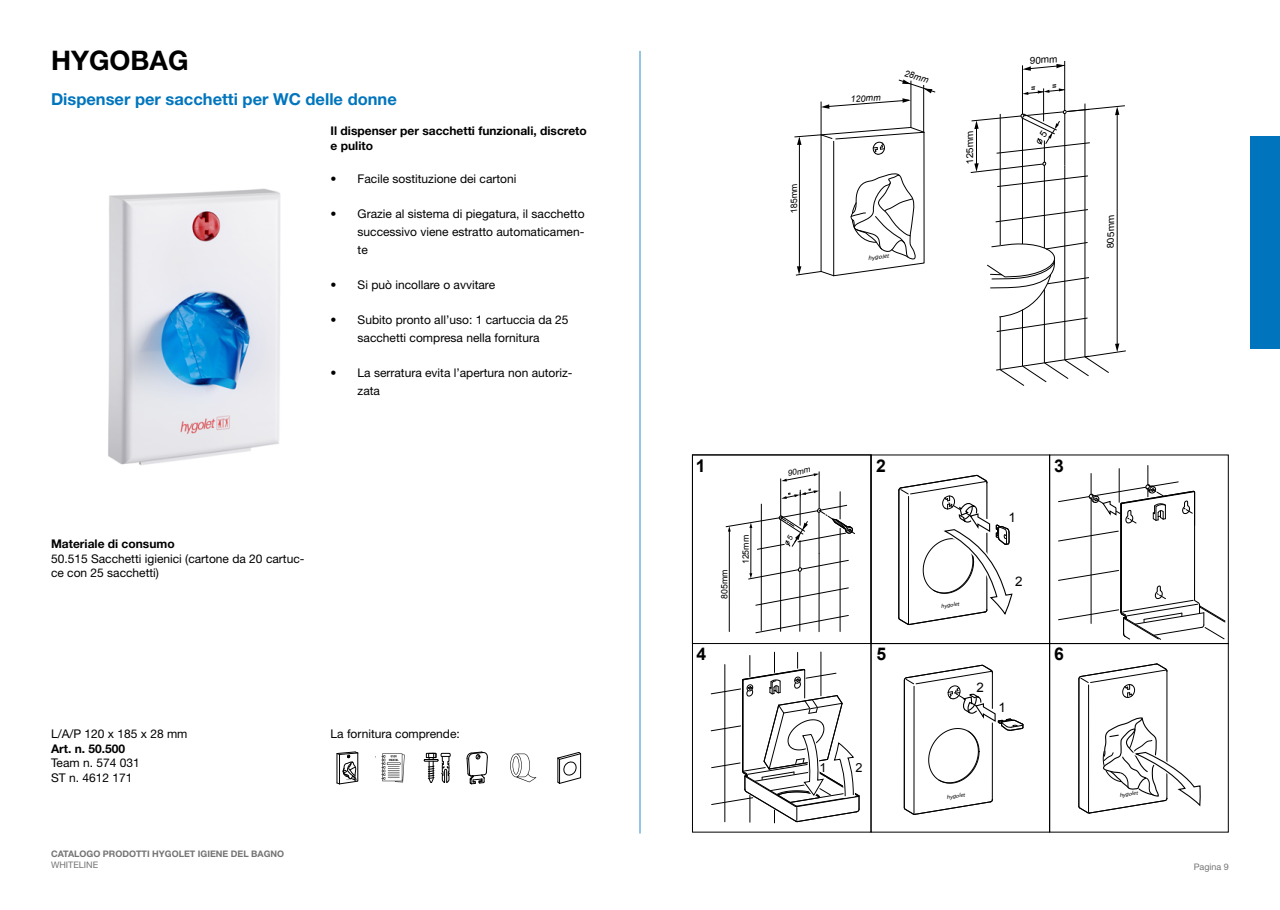
<style>
.page{position:relative;width:1280px;height:910px;background:#fff}
.page>*{position:absolute;margin:0;border:0;box-sizing:border-box;transform-origin:0 0}
.t1{font:700 27px "Helvetica Neue LT Std";color:#000}
.t2{font:700 17.55px "Arial";color:#000}
.t3{font:700 16.5px "Helvetica Neue LT Std";color:#0075bd}
.t4{font:13.2px "Arial";color:#000}
.t5{font:12.45px "Arial";color:#000}
.t6{font:12px/18px "Helvetica Neue LT Std";color:#000}
.t7{font:700 12px/14.4px "Helvetica Neue LT Std";color:#000}
.t8{font:9.6px "Arial";color:#000;scale:1.04 1}
.t9{font:9.45px "Arial";color:#000;scale:1.07 1}
.t10{font:700 9px "Helvetica Neue LT Std";color:#757474}
.t11{font:9px "Helvetica Neue LT Std";color:#757474}
.t12{font:9px "Arial";color:#000}
.t13{font:italic 9px "Arial";color:#000}
.t14{font:8.85px "Arial";color:#000}
.t15{font:italic 8.85px "Arial";color:#000}
.t16{font:italic 8.1px "Arial";color:#000}
.t17{font:italic 5.55px "Myriad";color:#000;scale:1.04 1}
.t18{font:italic 5.55px "Lucida Sans Unicode";color:#000;scale:1.05 1}
</style>
<div class="page">
<div style="left:1250px;top:136px;width:30px;height:213px;background:#0075bd"></div>
<hr style="left:0;top:136px;width:1px;height:213px;background:#0075bd">
<svg style="left:467px;top:752px;width:21px;height:32px"></svg>
<img style="left:108px;top:188px;width:173px;height:277px">
<div style="left:692px;top:455px;width:179px;height:189px;border:1px solid #000"></div>
<div style="left:870px;top:643px;width:180px;height:189px;border:1px solid #000"></div>
<div style="left:870px;top:455px;width:180px;height:189px;border:1px solid #000"></div>
<div style="left:1049px;top:643px;width:180px;height:189px;border:1px solid #000"></div>
<div style="left:1049px;top:455px;width:180px;height:189px;border:1px solid #000"></div>
<hr style="left:761px;top:504px;width:1px;height:126px;background:#000">
<hr style="left:780px;top:519px;width:1px;height:112px;background:#000">
<hr style="left:819px;top:553px;width:1px;height:79px;background:#000">
<hr style="left:799px;top:571px;width:1px;height:60px;background:#000">
<hr style="left:840px;top:528px;width:1px;height:103px;background:#000">
<hr style="left:780px;top:479px;width:1px;height:37px;background:#000">
<svg style="left:756px;top:588px;width:93px;height:17px"></svg>
<svg style="left:756px;top:615px;width:93px;height:18px"></svg>
<svg style="left:781px;top:473px;width:38px;height:8px"></svg>
<hr style="left:819px;top:472px;width:1px;height:36px;background:#000">
<hr style="left:729px;top:531px;width:1px;height:100px;background:#000">
<svg style="left:898px;top:474px;width:115px;height:152px"></svg>
<svg style="left:1058px;top:465px;width:168px;height:175px"></svg>
<svg style="left:711px;top:652px;width:149px;height:171px"></svg>
<svg style="left:903px;top:664px;width:121px;height:151px"></svg>
<svg style="left:1078px;top:663px;width:123px;height:151px"></svg>
<svg style="left:820px;top:60px;width:297px;height:283px"></svg>
<svg style="left:821px;top:79px;width:115px;height:30px"></svg>
<hr style="left:911px;top:81px;width:1px;height:47px;background:#000">
<hr style="left:821px;top:102px;width:1px;height:33px;background:#000">
<hr style="left:923px;top:85px;width:1px;height:48px;background:#000">
<svg style="left:794px;top:127px;width:131px;height:150px"></svg>
<hr style="left:1064px;top:169px;width:1px;height:191px;background:#000">
<hr style="left:1085px;top:104px;width:1px;height:253px;background:#000">
<hr style="left:1044px;top:289px;width:1px;height:74px;background:#000">
<hr style="left:1044px;top:164px;width:1px;height:84px;background:#000">
<svg style="left:995px;top:209px;width:93px;height:13px"></svg>
<svg style="left:987px;top:242px;width:102px;height:90px"></svg>
<hr style="left:1022px;top:309px;width:1px;height:57px;background:#000">
<hr style="left:1022px;top:118px;width:1px;height:126px;background:#000">
<hr style="left:1000px;top:317px;width:1px;height:53px;background:#000">
<hr style="left:1000px;top:114px;width:1px;height:131px;background:#000">
<hr style="left:1064px;top:61px;width:1px;height:51px;background:#000">
<hr style="left:1043px;top:88px;width:1px;height:33px;background:#000">
<hr style="left:1022px;top:65px;width:1px;height:50px;background:#000">
<svg style="left:1022px;top:64px;width:43px;height:7px"></svg>
<hr style="left:1117px;top:109px;width:1px;height:238px;background:#000">
<svg style="left:996px;top:343px;width:130px;height:43px"></svg>
<svg style="left:1023px;top:84px;width:42px;height:11px"></svg>
<svg style="left:557px;top:752px;width:24px;height:32px"></svg>
<svg style="left:424px;top:753px;width:26px;height:30px"></svg>
<svg style="left:510px;top:754px;width:26px;height:28px"></svg>
<svg style="left:381px;top:753px;width:24px;height:29px"></svg>
<svg style="left:337px;top:752px;width:21px;height:32px"></svg>
<svg style="left:726px;top:488px;width:129px;height:91px"></svg>
<svg style="left:970px;top:105px;width:155px;height:82px"></svg>
<h1 class="t1" style="left:51px;top:44px;width:139px">HYGOBAG</h1>
<h3 class="t3" style="left:51px;top:89px;width:347px">Dispenser per sacchetti per WC delle donne</h3>
<p class="t7" style="left:331px;top:124px;width:258px">Il dispenser per sacchetti funzionali, discreto e pulito</p>
<p class="t6" style="left:331px;top:170px;width:187px">• Facile sostituzione dei cartoni</p>
<p class="t6" style="left:358px;top:205px;width:228px;text-align:justify;text-indent:-27px">• Grazie al sistema di piegatura, il sacchetto successivo viene estratto automaticamen&shy;te</p>
<p class="t6" style="left:331px;top:276px;width:166px">• Si può incollare o avvitare</p>
<p class="t6" style="left:331px;top:311px;width:239px;text-align:center">• Subito pronto all’uso: 1 cartuccia da 25 sacchetti compresa nella fornitura</p>
<p class="t6" style="left:358px;top:364px;width:216px;text-indent:-27px">• La serratura evita l’apertura non autoriz&shy;zata</p>
<p class="t7" style="left:51px;top:536px;width:125px">Materiale di consumo</p>
<p class="t6" style="left:51px;top:551px;width:255px;line-height:14.4px">50.515 Sacchetti igienici (cartone da 20 cartuc&shy;ce con 25 sacchetti)</p>
<p class="t6" style="left:51px;top:725px;width:138px">L/A/P 120 x 185 x 28 mm</p>
<p class="t7" style="left:51px;top:741px;width:76px">Art. n. 50.500</p>
<p class="t6" style="left:51px;top:756px;width:90px;line-height:14.4px">Team n. 574 031<br>ST n. 4612 171</p>
<p class="t10" style="left:51px;top:848px;width:235px">CATALOGO PRODOTTI HYGOLET IGIENE DEL BAGNO</p>
<p class="t11" style="left:51px;top:859px;width:49px">WHITELINE</p>
<p class="t6" style="left:331px;top:725px;width:131px">La fornitura comprende:</p>
<p class="t12" style="left:788px;top:213px;width:33px;rotate:-90deg">185mm</p>
<p class="t15" style="left:850px;top:94px;width:32px;rotate:-4deg">120mm</p>
<p class="t13" style="left:906px;top:67px;width:26px;rotate:16deg">28mm</p>
<p class="t18" style="left:867px;top:254px;width:21px;rotate:-7deg">hygolet</p>
<p class="t9" style="left:963px;top:164px;width:34px;rotate:-90deg">125mm</p>
<p class="t8" style="left:1029px;top:55px;width:28px;rotate:-5deg">90mm</p>
<p class="t9" style="left:1104px;top:248px;width:34px;rotate:-90deg">805mm</p>
<h2 class="t2" style="left:696px;top:453px;width:11px">1</h2>
<p class="t14" style="left:718px;top:599px;width:31px;rotate:-90deg">805mm</p>
<p class="t14" style="left:740px;top:564px;width:31px;rotate:-90deg">125mm</p>
<p class="t16" style="left:786px;top:468px;width:25px;rotate:-10deg">90mm</p>
<h2 class="t2" style="left:876px;top:453px;width:11px">2</h2>
<h2 class="t2" style="left:1054px;top:453px;width:11px">3</h2>
<p class="t4" style="left:1008px;top:509px;width:9px">1</p>
<p class="t17" style="left:940px;top:604px;width:19px;rotate:-9deg">hygolet</p>
<p class="t4" style="left:1015px;top:572px;width:9px">2</p>
<h2 class="t2" style="left:696px;top:642px;width:11px">4</h2>
<h2 class="t2" style="left:876px;top:641px;width:11px">5</h2>
<p class="t5" style="left:820px;top:759px;width:9px">1</p>
<p class="t5" style="left:855px;top:759px;width:9px">2</p>
<p class="t4" style="left:976px;top:678px;width:9px">2</p>
<p class="t4" style="left:998px;top:699px;width:9px">1</p>
<h2 class="t2" style="left:1054px;top:642px;width:11px">6</h2>
<p class="t17" style="left:946px;top:795px;width:19px;rotate:-9deg">hygolet</p>
<p class="t17" style="left:1119px;top:793px;width:19px;rotate:-9deg">hygolet</p>
<p class="t11" style="left:1194px;top:861px;width:37px">Pagina 9</p>
</div>
